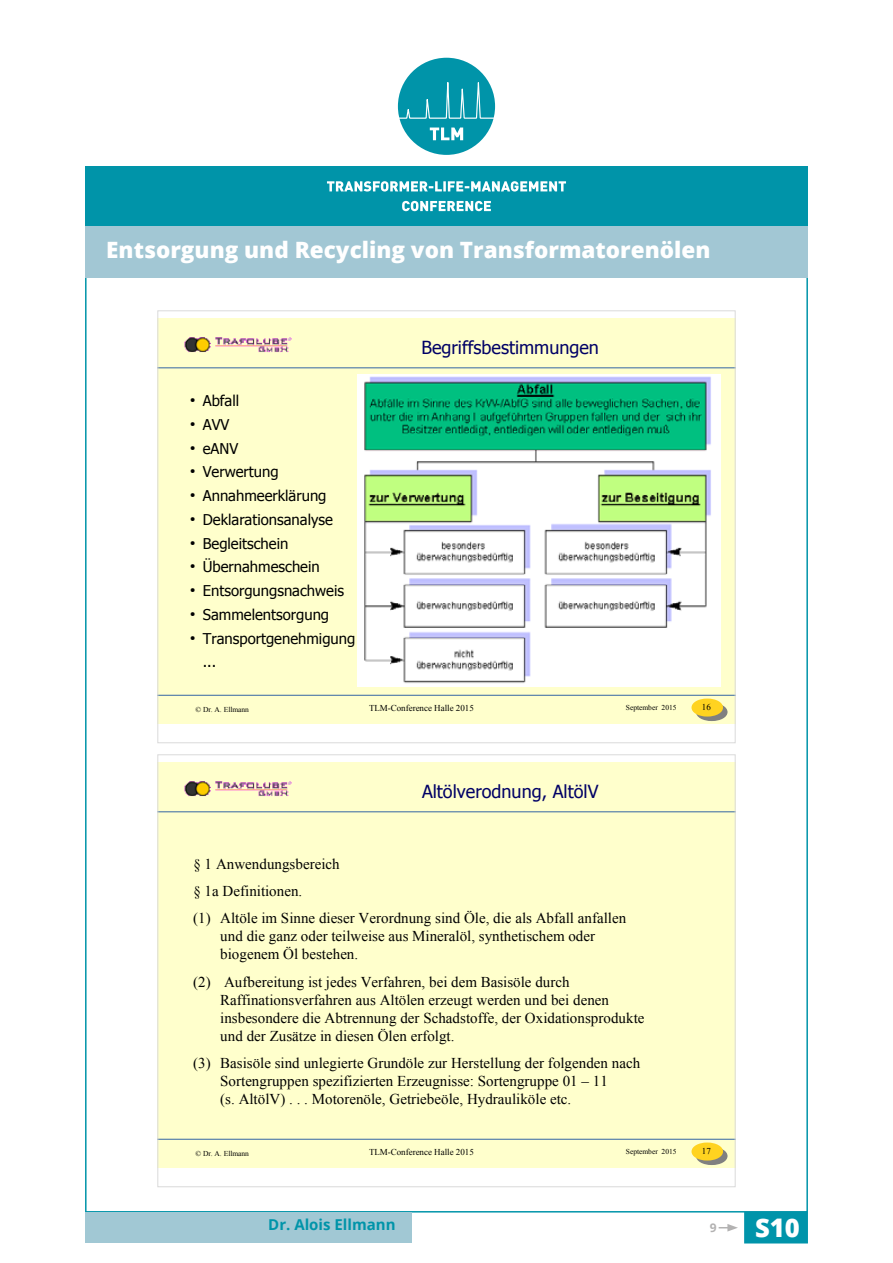
<style>
.page{position:relative;width:893px;height:1263px;background:#fff}
.page>*{position:absolute;margin:0;border:0;box-sizing:border-box;transform-origin:0 0}
.t1{font:800 25.65px "Open Sans";color:#fff}
.t2{font:800 22.5px "Open Sans";color:#fff}
.t3{font:18px "Tahoma";color:#006}
.t4{font:15px/18px "Times New Roman";color:#000}
.t5{font:700 15px "Open Sans";color:#0094a9}
.t6{font:14.85px/23.7px "Tahoma";color:#000}
.t7{font:700 12px "Open Sans";color:#b3b2b2}
.t8{font:9px "Times New Roman";color:#000}
.t9{font:7.5px "Times New Roman";color:#000}
</style>
<div class="page">
<div style="left:744px;top:1212px;width:64px;height:31px;background:#0094aa"></div>
<svg style="left:719px;top:1224px;width:19px;height:7px"></svg>
<div style="left:85px;top:1212px;width:327px;height:31px;background:#a1c8d4"></div>
<div style="left:158px;top:319px;width:577px;height:405px;background:#ffc"></div>
<svg style="left:696px;top:703px;width:31px;height:18px"></svg>
<div style="left:691px;top:698px;width:32px;height:18px;background:#ffd320;border-radius:50%"></div>
<img style="left:184px;top:337px;width:108px;height:16px">
<hr style="left:158px;top:368px;width:577px;height:1px;background:#3465a4">
<hr style="left:158px;top:695px;width:577px;height:1px;background:#3465a4">
<img style="left:357px;top:374px;width:364px;height:313px">
<div style="left:158px;top:763px;width:577px;height:405px;background:#ffc"></div>
<svg style="left:696px;top:1147px;width:31px;height:18px"></svg>
<div style="left:691px;top:1142px;width:32px;height:18px;background:#ffd320;border-radius:50%"></div>
<img style="left:184px;top:781px;width:108px;height:16px">
<hr style="left:158px;top:811px;width:577px;height:1px;background:#3465a4">
<hr style="left:158px;top:1139px;width:577px;height:1px;background:#3465a4">
<div style="left:85px;top:225px;width:723px;height:53px;background:#a2c7d4"></div>
<div style="left:398px;top:58px;width:97px;height:97px;background:#0094a9;border-radius:50%"></div>
<svg style="left:397px;top:82px;width:99px;height:39px"></svg>
<svg style="left:430px;top:128px;width:33px;height:12px"></svg>
<div style="left:85px;top:167px;width:723px;height:59px;background:#0094a9"></div>
<svg style="left:327px;top:181px;width:239px;height:11px"></svg>
<svg style="left:402px;top:201px;width:89px;height:10px"></svg>
<h2 class="t2" style="left:106px;top:233px;width:606px">Entsorgung und Recycling von Transformatorenölen</h2>
<p class="t6" style="left:190px;top:389px;width:51px">● Abfall</p>
<p class="t6" style="left:190px;top:413px;width:41px">● AVV</p>
<p class="t6" style="left:190px;top:436px;width:50px">● eANV</p>
<p class="t6" style="left:190px;top:460px;width:90px">● Verwertung</p>
<p class="t6" style="left:190px;top:484px;width:138px">● Annahmeerklärung</p>
<p class="t6" style="left:190px;top:508px;width:144px">● Deklarationsanalyse</p>
<p class="t6" style="left:190px;top:531px;width:100px">● Begleitschein</p>
<p class="t6" style="left:190px;top:555px;width:131px">● Übernahmeschein</p>
<p class="t6" style="left:190px;top:579px;width:155px">● Entsorgungsnachweis</p>
<p class="t6" style="left:190px;top:603px;width:140px">● Sammelentsorgung</p>
<p class="t6" style="left:203px;top:626px;width:154px;text-indent:-13px">● Transportgenehmigung ...</p>
<p class="t3" style="left:421px;top:337px;width:179px">Begriffsbestimmungen</p>
<p class="t9" style="left:195px;top:705px;width:55px">© Dr. A. Ellmann</p>
<p class="t8" style="left:369px;top:704px;width:106px">TLM-Conference Halle 2015</p>
<p class="t9" style="left:626px;top:704px;width:52px">September 2015</p>
<p class="t8" style="left:702px;top:703px;width:10px">16</p>
<p class="t3" style="left:422px;top:781px;width:178px">Altölverodnung, AltölV</p>
<p class="t4" style="left:193px;top:850px;width:434px;line-height:27.3px">§ 1 Anwendungsbereich<br>§ 1a Definitionen.<br>(1) Altöle im Sinne dieser Verordnung sind Öle, die als Abfall anfallen</p>
<p class="t4" style="left:220px;top:928px;width:376px">und die ganz oder teilweise aus Mineralöl, synthetischem oder biogenem Öl bestehen.</p>
<p class="t4" style="left:220px;top:973px;width:426px;text-indent:-27px">(2) Aufbereitung ist jedes Verfahren, bei dem Basisöle durch Raffinationsverfahren aus Altölen erzeugt werden und bei denen insbesondere die Abtrennung der Schadstoffe, der Oxidationsprodukte und der Zusätze in diesen Ölen erfolgt.</p>
<p class="t4" style="left:220px;top:1054px;width:421px;text-indent:-27px">(3) Basisöle sind unlegierte Grundöle zur Herstellung der folgenden nach<br>Sortengruppen spezifizierten Erzeugnisse: Sortengruppe 01 – 11<br>(s. AltölV) . . . Motorenöle, Getriebeöle, Hydrauliköle etc.</p>
<p class="t9" style="left:195px;top:1149px;width:55px">© Dr. A. Ellmann</p>
<p class="t8" style="left:369px;top:1148px;width:106px">TLM-Conference Halle 2015</p>
<p class="t9" style="left:626px;top:1148px;width:52px">September 2015</p>
<p class="t8" style="left:702px;top:1147px;width:10px">17</p>
<p class="t5" style="left:268px;top:1214px;width:129px">Dr. Alois Ellmann</p>
<p class="t7" style="left:710px;top:1219px;width:8px">9</p>
<h1 class="t1" style="left:755px;top:1208px;width:46px">S10</h1>
</div>
